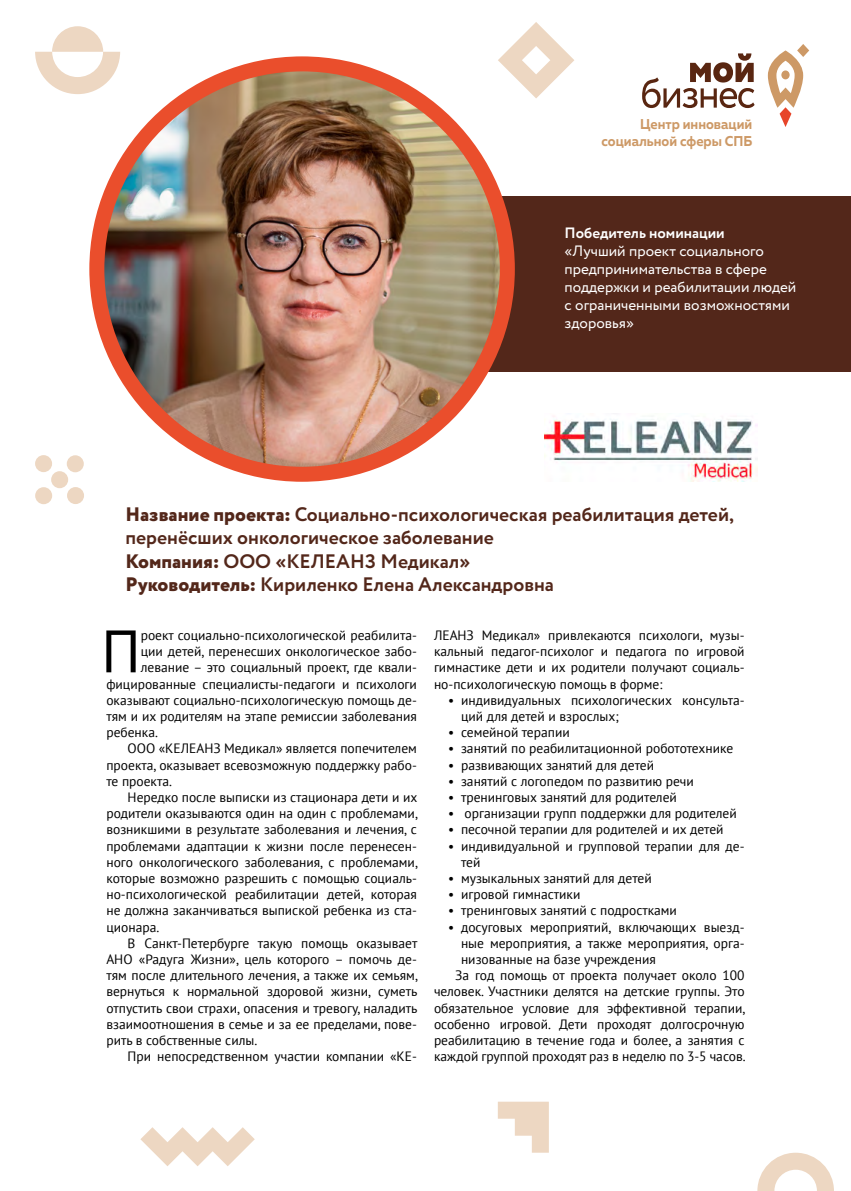
<style>
.page{position:relative;width:851px;height:1191px;background:#fff}
.page>*{position:absolute;margin:0;border:0;box-sizing:border-box;transform-origin:0 0}
.t1{font:59.85px "PT Sans";color:#000}
.t2{font:700 19.5px/23.4px "Circe";color:#53271a}
.t3{font:15px/18px "Circe";color:#fff}
.t4{font:700 15px "Circe";color:#fff}
.t5{font:700 14.25px/17.1px "Muller";color:#cd9966;text-align:right;scale:.93 1}
.t6{font:13.5px/16.2px "PT Sans";color:#000}
.s1{font-weight:800}
</style>
<div class="page">
<svg style="left:642px;top:53px;width:112px;height:55px"></svg>
<svg style="left:767px;top:44px;width:42px;height:83px"></svg>
<svg style="left:757px;top:1152px;width:76px;height:39px"></svg>
<svg style="left:497px;top:1101px;width:51px;height:51px"></svg>
<div style="left:35px;top:455px;width:17px;height:17px;background:#edd7c2;border-radius:50%"></div>
<div style="left:67px;top:487px;width:17px;height:17px;background:#edd7c2;border-radius:50%"></div>
<div style="left:51px;top:471px;width:17px;height:17px;background:#edd7c2;border-radius:50%"></div>
<div style="left:35px;top:487px;width:17px;height:17px;background:#edd7c2;border-radius:50%"></div>
<div style="left:67px;top:455px;width:17px;height:17px;background:#edd7c2;border-radius:50%"></div>
<svg style="left:498px;top:22px;width:76px;height:76px"></svg>
<svg style="left:35px;top:26px;width:85px;height:68px"></svg>
<div style="left:456px;top:197px;width:394px;height:175px;background:#53271a"></div>
<img style="left:97px;top:64px;width:410px;height:410px;border-radius:205px">
<div style="left:89px;top:56px;width:425px;height:426px;border:15px solid #ea4e2c;border-radius:50%"></div>
<img style="left:544px;top:416px;width:213px;height:66px">
<svg style="left:140px;top:1127px;width:115px;height:39px"></svg>
<p class="t5" style="left:601px;top:116px;width:164px">Центр инноваций социальной сферы СПБ</p>
<p class="t4" style="left:564px;top:222px;width:162px">Победитель номинации</p>
<p class="t3" style="left:564px;top:242px;width:233px">«Лучший проект социального предпринимательства в сфере поддержки и реабилитации людей с ограниченными возможностями здоровья»</p>
<h2 class="t2" style="left:125px;top:503px;width:610px"><span class="s1">Название проекта:</span> Социально-психологическая реабилитация детей, перенёсших онкологическое заболевание<br><span class="s1">Компания:</span> ООО «КЕЛЕАНЗ Медикал»<br><span class="s1">Руководитель:</span> Кириленко Елена Александровна</h2>
<h1 class="t1" style="left:101px;top:613px;width:41px">П</h1>
<p class="t6" style="left:141px;top:627px;width:278px">роект социально-психологической реабилита-</p>
<p class="t6" style="left:141px;top:643px;width:278px">ции детей, перенесших онкологическое забо-</p>
<p class="t6" style="left:141px;top:659px;width:278px">левание – это социальный проект, где квали-</p>
<p class="t6" style="left:106px;top:675px;width:312px">фицированные специалисты-педагоги и психологи</p>
<p class="t6" style="left:106px;top:691px;width:312px">оказывают социально-психологическую помощь де-</p>
<p class="t6" style="left:106px;top:708px;width:312px">тям и их родителям на этапе ремиссии заболевания</p>
<p class="t6" style="left:106px;top:724px;width:53px">ребенка.</p>
<p class="t6" style="left:128px;top:740px;width:291px">ООО «КЕЛЕАНЗ Медикал» является попечителем</p>
<p class="t6" style="left:106px;top:756px;width:312px">проекта, оказывает всевозможную поддержку рабо-</p>
<p class="t6" style="left:106px;top:772px;width:67px">те проекта.</p>
<p class="t6" style="left:128px;top:789px;width:291px">Нередко после выписки из стационара дети и их</p>
<p class="t6" style="left:106px;top:805px;width:313px">родители оказываются один на один с проблемами,</p>
<p class="t6" style="left:106px;top:821px;width:312px">возникшими в результате заболевания и лечения, с</p>
<p class="t6" style="left:106px;top:837px;width:312px">проблемами адаптации к жизни после перенесен-</p>
<p class="t6" style="left:106px;top:853px;width:313px">ного онкологического заболевания, с проблемами,</p>
<p class="t6" style="left:106px;top:870px;width:312px">которые возможно разрешить с помощью социаль-</p>
<p class="t6" style="left:106px;top:886px;width:312px">но-психологической реабилитации детей, которая</p>
<p class="t6" style="left:106px;top:902px;width:312px">не должна заканчиваться выпиской ребенка из ста-</p>
<p class="t6" style="left:106px;top:918px;width:54px">ционара.</p>
<p class="t6" style="left:128px;top:934px;width:291px">В Санкт-Петербурге такую помощь оказывает</p>
<p class="t6" style="left:106px;top:951px;width:312px">АНО «Радуга Жизни», цель которого – помочь де-</p>
<p class="t6" style="left:106px;top:967px;width:313px">тям после длительного лечения, а также их семьям,</p>
<p class="t6" style="left:106px;top:983px;width:312px">вернуться к нормальной здоровой жизни, суметь</p>
<p class="t6" style="left:106px;top:999px;width:312px">отпустить свои страхи, опасения и тревогу, наладить</p>
<p class="t6" style="left:106px;top:1015px;width:312px">взаимоотношения в семье и за ее пределами, пове-</p>
<p class="t6" style="left:106px;top:1032px;width:152px">рить в собственные силы.</p>
<p class="t6" style="left:128px;top:1048px;width:291px">При непосредственном участии компании «КЕ-</p>
<p class="t6" style="left:434px;top:627px;width:312px;text-align:justify">ЛЕАНЗ Медикал» привлекаются психологи, музы&shy;кальный педагог-психолог и педагога по игровой гимнастике дети и их родители получают социаль&shy;но-психологическую помощь в форме:</p>
<p class="t6" style="left:461px;top:691px;width:285px;text-indent:-13px">• индивидуальных психологических консульта&shy;ций для детей и взрослых;</p>
<p class="t6" style="left:448px;top:724px;width:123px">• семейной терапии</p>
<p class="t6" style="left:448px;top:740px;width:286px">• занятий по реабилитационной робототехнике</p>
<p class="t6" style="left:448px;top:756px;width:207px">• развивающих занятий для детей</p>
<p class="t6" style="left:448px;top:772px;width:247px">• занятий с логопедом по развитию речи</p>
<p class="t6" style="left:448px;top:789px;width:230px">• тренинговых занятий для родителей</p>
<p class="t6" style="left:448px;top:805px;width:290px">• организации групп поддержки для родителей</p>
<p class="t6" style="left:448px;top:821px;width:277px">• песочной терапии для родителей и их детей</p>
<p class="t6" style="left:461px;top:837px;width:285px;text-indent:-13px">• индивидуальной и групповой терапии для де&shy;тей</p>
<p class="t6" style="left:448px;top:870px;width:205px">• музыкальных занятий для детей</p>
<p class="t6" style="left:448px;top:886px;width:134px">• игровой гимнастики</p>
<p class="t6" style="left:448px;top:902px;width:230px">• тренинговых занятий с подростками</p>
<p class="t6" style="left:448px;top:918px;width:298px">• досуговых мероприятий, включающих выезд-</p>
<p class="t6" style="left:461px;top:934px;width:285px">ные мероприятия, а также мероприятия, орга-</p>
<p class="t6" style="left:461px;top:951px;width:196px">низованные на базе учреждения</p>
<p class="t6" style="left:455px;top:967px;width:291px">За год помощь от проекта получает около 100</p>
<p class="t6" style="left:434px;top:983px;width:312px">человек. Участники делятся на детские группы. Это</p>
<p class="t6" style="left:434px;top:999px;width:313px">обязательное условие для эффективной терапии,</p>
<p class="t6" style="left:434px;top:1015px;width:312px">особенно игровой. Дети проходят долгосрочную</p>
<p class="t6" style="left:434px;top:1032px;width:312px">реабилитацию в течение года и более, а занятия с</p>
<p class="t6" style="left:434px;top:1048px;width:313px">каждой группой проходят раз в неделю по 3-5 часов.</p>
</div>
